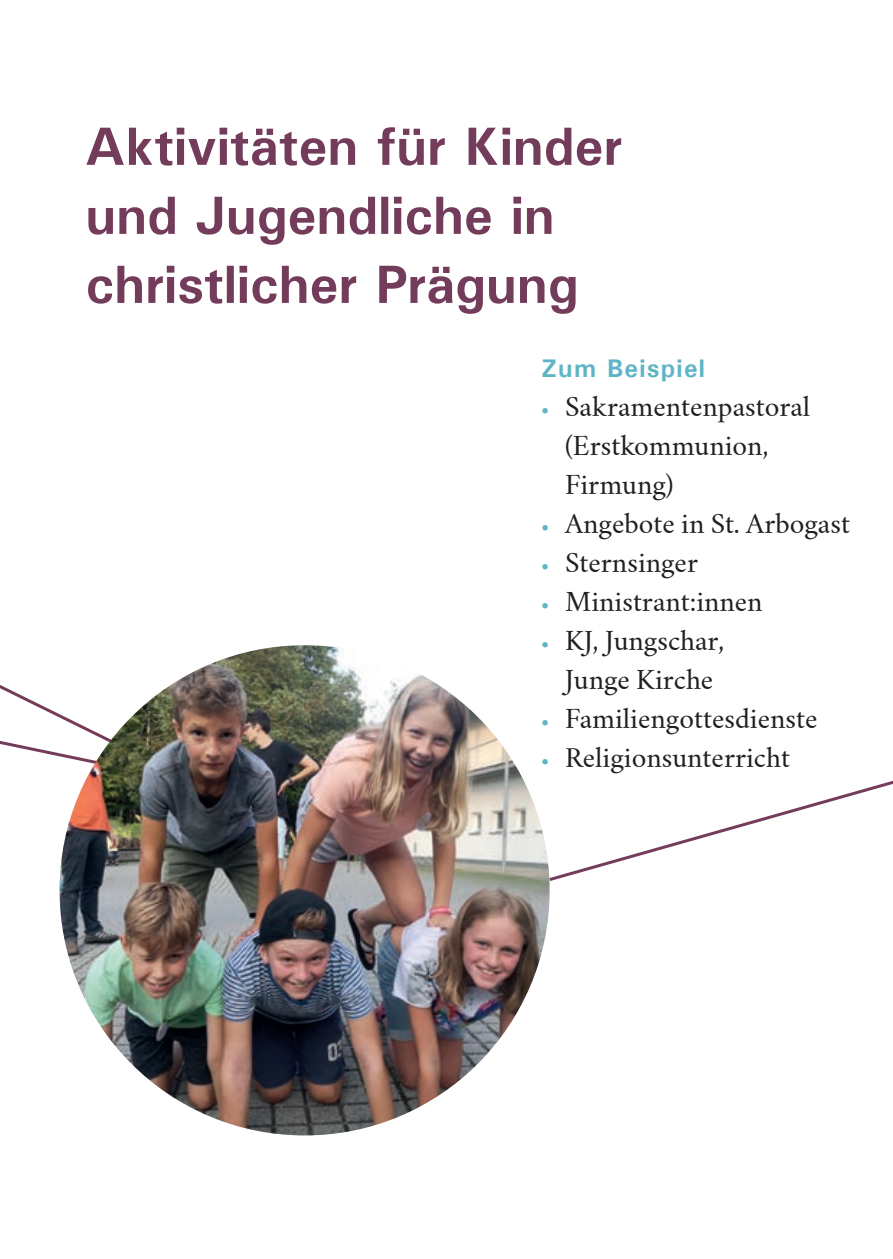
<style>
.page{position:relative;width:893px;height:1259px;background:#fff}
.page>*{position:absolute;margin:0;border:0;box-sizing:border-box;transform-origin:0 0}
.t1{font:700 54px/69px "Univers";color:#743c5b}
.t2{font:25.5px/39px "Crimson Text";color:#231f20}
.t3{font:700 25.5px "Univers";letter-spacing:.05em;color:#5fb5c5}
.s1{font-family:"Univers";font-weight:700;font-size:15px;color:#5fb5c5}
</style>
<div class="page">
<svg style="left:550px;top:780px;width:343px;height:101px"></svg>
<svg style="left:0;top:673px;width:190px;height:112px"></svg>
<img style="left:60px;top:645px;width:490px;height:490px;border-radius:245px">
<h1 class="t1" style="left:85px;top:111px;width:539px">Aktivitäten für Kinder und Jugendliche in christlicher Prägung</h1>
<p class="t3" style="left:541px;top:352px;width:165px">Zum Beispiel</p>
<p class="t2" style="left:565px;top:387px;width:247px;text-indent:-24px"><span class="s1">•</span> Sakramentenpastoral (Erstkommunion,<br>Firmung)</p>
<p class="t2" style="left:541px;top:504px;width:310px"><span class="s1">•</span> Angebote in St. Arbogast</p>
<p class="t2" style="left:541px;top:543px;width:158px"><span class="s1">•</span> Sternsinger</p>
<p class="t2" style="left:541px;top:582px;width:223px"><span class="s1">•</span> Ministrant:innen</p>
<p class="t2" style="left:541px;top:621px;width:184px;text-align:center"><span class="s1">•</span> KJ, Jungschar,<br>Junge Kirche</p>
<p class="t2" style="left:541px;top:699px;width:278px"><span class="s1">•</span> Familiengottesdienste</p>
<p class="t2" style="left:541px;top:738px;width:250px"><span class="s1">•</span> Religionsunterricht</p>
</div>
